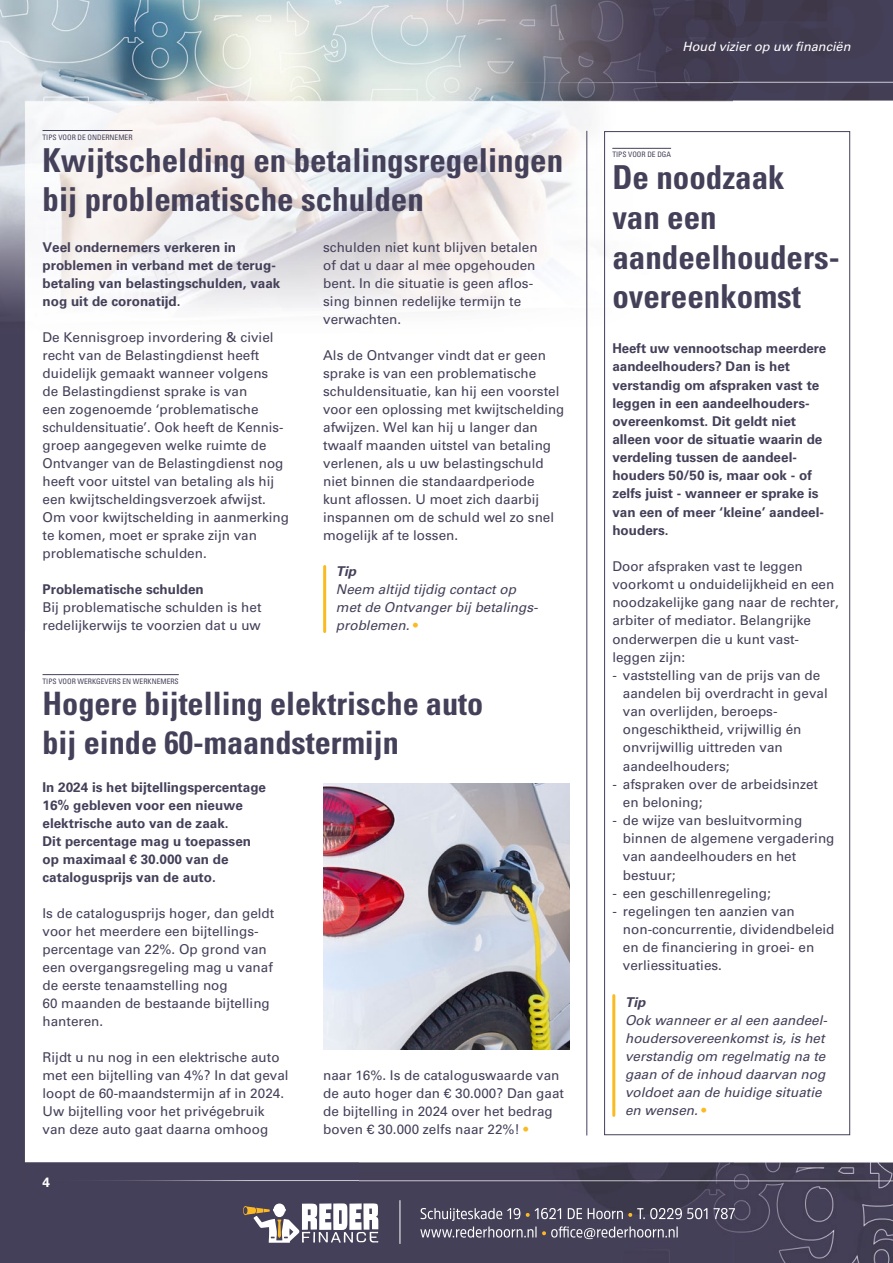
<style>
.page{position:relative;width:893px;height:1263px;background:#fff}
.page>*{position:absolute;margin:0;border:0;box-sizing:border-box;transform-origin:0 0}
.t1{font:700 condensed 33px/39.6px "Univers LT Std";color:#454059}
.t2{font:700 condensed 32.25px/38.7px "Univers LT Std";color:#454059}
.t3{font:13.5px/18px "Univers LT Std";color:#454059}
.t4{font:700 13.5px/18.1px "Univers LT Std";color:#454059}
.t5{font:italic 13.5px/18.1px "Univers LT Std";color:#454059}
.t6{font:italic 700 13.5px "Univers LT Std";color:#454059}
.t7{font:700 13.5px "Univers LT Std";color:#fff}
.t8{font:italic 12.75px "Univers LT Std";color:#fff}
.t9{font:condensed 7.5px "Univers LT Std";color:#454059}
.s1{font-style:normal;color:#faba21}
.s2{color:#faba21}
</style>
<div class="page">
<img style="left:0;top:0;width:893px;height:1263px">
<hr style="left:400px;top:1200px;width:1px;height:44px;background:#fff">
<svg style="left:243px;top:1203px;width:135px;height:40px"></svg>
<svg style="left:713px;top:1208px;width:22px;height:11px"></svg>
<svg style="left:420px;top:1208px;width:287px;height:31px"></svg>
<div style="left:604px;top:131px;width:246px;height:1004px;border:1px solid #454059"></div>
<hr style="left:612px;top:148px;width:59px;height:1px;background:#454059">
<hr style="left:43px;top:130px;width:90px;height:1px;background:#454059">
<hr style="left:586px;top:131px;width:1px;height:1004px;background:#454059">
<hr style="left:323px;top:566px;width:3px;height:65px;background:#faba21">
<hr style="left:612px;top:995px;width:3px;height:120px;background:#faba21">
<img style="left:323px;top:783px;width:247px;height:266px">
<hr style="left:43px;top:674px;width:136px;height:1px;background:#454059">
<p class="t9" style="left:43px;top:132px;width:92px">TIPS VOOR DE ONDERNEMER</p>
<h1 class="t1" style="left:43px;top:140px;width:522px">Kwijtschelding en betalingsregelingen bij problematische schulden</h1>
<p class="t4" style="left:43px;top:238px;width:239px">Veel ondernemers verkeren in problemen in verband met de terug&shy;betaling van belastingschulden, vaak nog uit de coronatijd.</p>
<p class="t3" style="left:43px;top:328px;width:248px">De Kennisgroep invordering &amp; civiel recht van de Belastingdienst heeft duidelijk gemaakt wanneer volgens<br>de Belastingdienst sprake is van<br>een zogenoemde ‘problematische schuldensituatie’. Ook heeft de Kennis&shy;groep aangegeven welke ruimte de Ontvanger van de Belastingdienst nog heeft voor uitstel van betaling als hij een kwijtscheldingsverzoek afwijst.<br>Om voor kwijtschelding in aanmerking te komen, moet er sprake zijn van problematische schulden.</p>
<p class="t4" style="left:43px;top:580px;width:163px">Problematische schulden</p>
<p class="t3" style="left:43px;top:598px;width:221px">Bij problematische schulden is het redelijkerwijs te voorzien dat u uw</p>
<p class="t3" style="left:323px;top:238px;width:216px">schulden niet kunt blijven betalen of dat u daar al mee opgehouden bent. In die situatie is geen aflos&shy;sing binnen redelijke termijn te verwachten.</p>
<p class="t3" style="left:323px;top:346px;width:243px">Als de Ontvanger vindt dat er geen sprake is van een problematische schuldensituatie, kan hij een voorstel voor een oplossing met kwijtschelding afwijzen. Wel kan hij u langer dan twaalf maanden uitstel van betaling verlenen, als u uw belastingschuld niet binnen die standaardperiode kunt aflossen. U moet zich daarbij inspannen om de schuld wel zo snel mogelijk af te lossen.</p>
<p class="t6" style="left:336px;top:563px;width:22px">Tip</p>
<p class="t5" style="left:336px;top:580px;width:204px">Neem altijd tijdig contact op met de Ontvanger bij betalings&shy;problemen. <span class="s1">•</span></p>
<p class="t9" style="left:43px;top:676px;width:138px">TIPS VOOR WERKGEVERS EN WERKNEMERS</p>
<h2 class="t2" style="left:43px;top:684px;width:442px">Hogere bijtelling elektrische auto bij einde 60-maandstermijn</h2>
<p class="t4" style="left:43px;top:778px;width:225px">In 2024 is het bijtellingspercentage<br>16% gebleven voor een nieuwe elektrische auto van de zaak.<br>Dit percentage mag u toepassen op maximaal € 30.000 van de catalogusprijs van de auto.</p>
<p class="t3" style="left:43px;top:904px;width:233px">Is de catalogusprijs hoger, dan geldt voor het meerdere een bijtellings&shy;percentage van 22%. Op grond van een overgangsregeling mag u vanaf de eerste tenaamstelling nog<br>60 maanden de bestaande bijtelling hanteren.</p>
<p class="t3" style="left:43px;top:1048px;width:248px">Rijdt u nu nog in een elektrische auto met een bijtelling van 4%? In dat geval loopt de 60-maandstermijn af in 2024.<br>Uw bijtelling voor het privégebruik van deze auto gaat daarna omhoog</p>
<p class="t7" style="left:43px;top:1174px;width:9px">4</p>
<p class="t3" style="left:323px;top:1066px;width:242px">naar 16%. Is de cataloguswaarde van de auto hoger dan € 30.000? Dan gaat de bijtelling in 2024 over het bedrag boven € 30.000 zelfs naar 22%! <span class="s2">•</span></p>
<p class="t8" style="left:683px;top:39px;width:169px">Houd vizier op uw financiën</p>
<p class="t9" style="left:612px;top:150px;width:60px">TIPS VOOR DE DGA</p>
<h1 class="t1" style="left:612px;top:158px;width:229px">De noodzaak van een aandeelhouders&shy;overeenkomst</h1>
<p class="t4" style="left:612px;top:339px;width:215px">Heeft uw vennootschap meerdere aandeelhouders? Dan is het verstandig om afspraken vast te leggen in een aandeelhouders&shy;overeenkomst. Dit geldt niet alleen voor de situatie waarin de verdeling tussen de aandeel&shy;houders 50/50 is, maar ook - of zelfs juist - wanneer er sprake is van een of meer ‘kleine’ aandeel&shy;houders.</p>
<p class="t3" style="left:612px;top:557px;width:228px">Door afspraken vast te leggen voorkomt u onduidelijkheid en een noodzakelijke gang naar de rechter, arbiter of mediator. Belangrijke onderwerpen die u kunt vast&shy;leggen zijn:</p>
<p class="t3" style="left:623px;top:666px;width:206px;text-indent:-11px">- vaststelling van de prijs van de aandelen bij overdracht in geval van overlijden, beroeps&shy;ongeschiktheid, vrijwillig én onvrijwillig uittreden van aandeelhouders;</p>
<p class="t3" style="left:623px;top:775px;width:197px;text-indent:-11px">- afspraken over de arbeidsinzet en beloning;</p>
<p class="t3" style="left:623px;top:811px;width:213px;text-indent:-11px">- de wijze van besluitvorming binnen de algemene vergadering van aandeelhouders en het bestuur;</p>
<p class="t3" style="left:612px;top:884px;width:160px">- een geschillenregeling;</p>
<p class="t3" style="left:623px;top:902px;width:213px;text-indent:-11px">- regelingen ten aanzien van non-concurrentie, dividendbeleid en de financiering in groei- en verliessituaties.</p>
<p class="t6" style="left:625px;top:994px;width:22px">Tip</p>
<p class="t5" style="left:625px;top:1011px;width:204px">Ook wanneer er al een aandeel&shy;houdersovereenkomst is, is het verstandig om regelmatig na te gaan of de inhoud daarvan nog voldoet aan de huidige situatie en wensen. <span class="s1">•</span></p>
</div>
